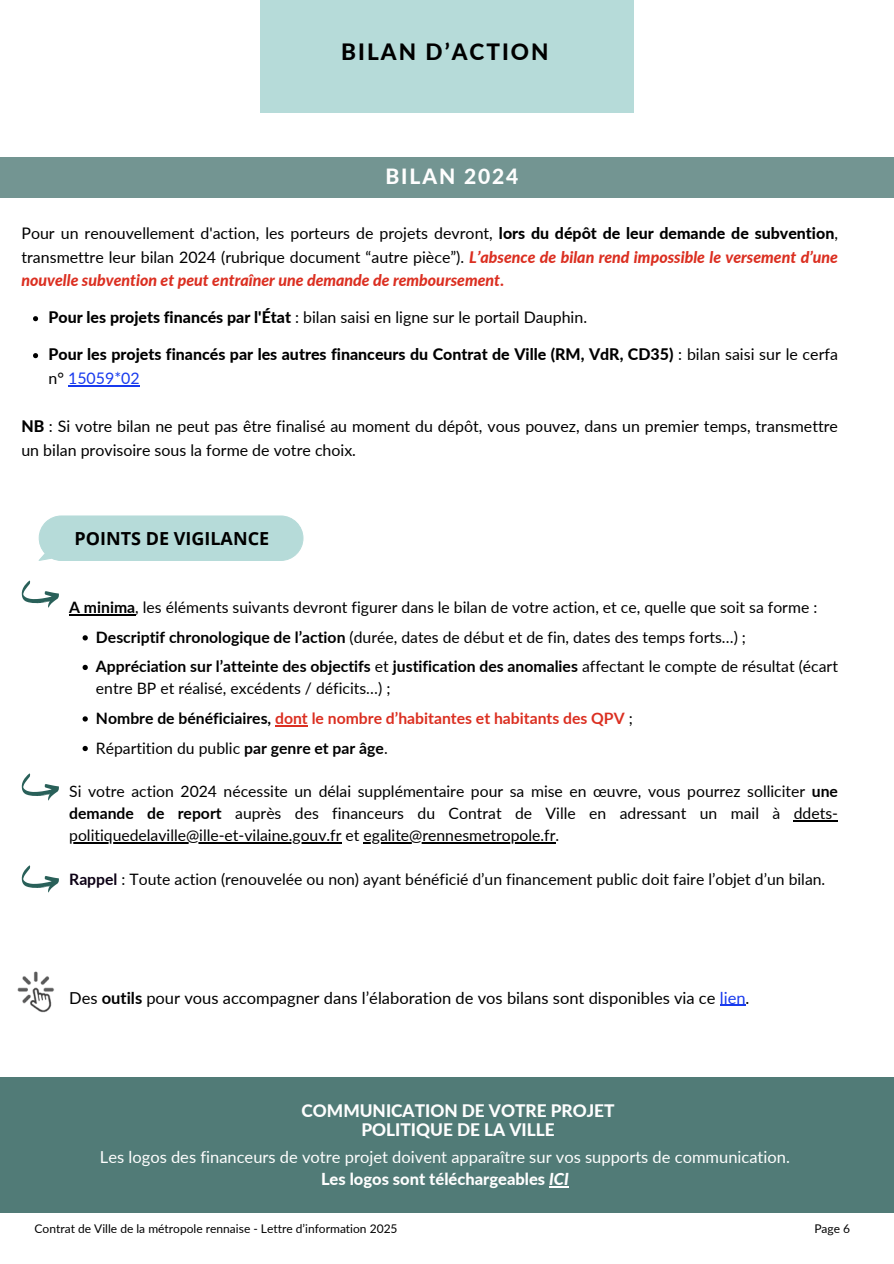
<style>
.page{position:relative;width:894px;height:1264px;background:#fff}
.page>*{position:absolute;margin:0;border:0;box-sizing:border-box;transform-origin:0 0}
.t1{font:800 22.5px "Lato";letter-spacing:.09em;color:#000}
.t2{font:800 21px "Lato";letter-spacing:.09em;color:#fefefe}
.t3{font:700 18px "Open Sans";color:#000}
.t4{font:800 17.25px/19.2px "Lato";color:#fefefe;text-align:center}
.t5{font:16.5px/22.5px "Lato";color:#fefefe;text-align:center}
.t6{font:16.5px "Lato";color:#000}
.t7{font:15.9px/23.9px "Lato";color:#000;text-align:justify}
.t8{font:800 15.9px/23.9px "Lato";color:#000}
.t9{font:15.75px/21.9px "Lato";color:#000}
.t10{font:700 15.75px "Lato";color:#db2f21}
.t11{font:12px "Lato";color:#000}
.s1{font-weight:800}
.s2{font-weight:800;font-style:italic;color:#db2f21}
.s3{font-weight:800;color:#db2f21}
.s4{font-weight:400}
.s5{font-weight:400;color:#183aee}
.s6{font-weight:700}
.s7{color:#000}
.s8{font-weight:400;color:#000}
.s9{font-weight:700;color:#0c0015}
.s10{color:#183aee}
.s11{font-weight:800;font-style:italic}
</style>
<div class="page">
<div style="left:260px;top:0;width:373px;height:113px;background:#b6dbd9"></div>
<div style="left:0;top:157px;width:893px;height:40px;background:#739592"></div>
<div style="left:38px;top:515px;width:265px;height:45px;background:#b6dbd9"></div>
<div style="left:0;top:1077px;width:893px;height:135px;background:#517b77"></div>
<img style="left:17px;top:971px;width:37px;height:42px">
<svg style="left:21px;top:580px;width:38px;height:27px"></svg>
<svg style="left:21px;top:773px;width:38px;height:27px"></svg>
<svg style="left:21px;top:865px;width:38px;height:27px"></svg>
<hr style="left:69px;top:614px;width:66px;height:1px;background:#000">
<svg style="left:83px;top:635px;width:5px;height:5px"></svg>
<svg style="left:83px;top:664px;width:5px;height:6px"></svg>
<svg style="left:83px;top:716px;width:5px;height:5px"></svg>
<hr style="left:275px;top:725px;width:33px;height:1px;background:#db2f21">
<svg style="left:83px;top:746px;width:5px;height:5px"></svg>
<hr style="left:793px;top:820px;width:44px;height:1px;background:#000">
<hr style="left:69px;top:842px;width:272px;height:1px;background:#000">
<hr style="left:363px;top:842px;width:192px;height:1px;background:#000">
<svg style="left:33px;top:316px;width:5px;height:5px"></svg>
<svg style="left:33px;top:353px;width:5px;height:5px"></svg>
<hr style="left:68px;top:386px;width:72px;height:1px;background:#183aee">
<svg style="left:549px;top:1186px;width:19px;height:1px"></svg>
<svg style="left:720px;top:1004px;width:25px;height:1px"></svg>
<p class="t1" style="left:341px;top:38px;width:209px">BILAN D’ACTION</p>
<h4 class="t2" style="left:385px;top:164px;width:134px">BILAN 2024</h4>
<h2 class="t7" style="left:21px;top:220px;width:817px">Pour un renouvellement d'action, les porteurs de projets devront, <span class="s1">lors du dépôt de leur demande de subvention</span>, transmettre leur bilan 2024 (rubrique document “autre pièce”). <span class="s2">L’absence de bilan rend impossible le versement d’une nouvelle subvention et peut entraîner une demande de remboursement</span><span class="s3">.</span></h2>
<p class="t7" style="left:48px;top:305px;width:540px"><span class="s1">Pour les projets financés par l'État</span> : bilan saisi en ligne sur le portail Dauphin.</p>
<p class="t8" style="left:48px;top:342px;width:790px">Pour les projets financés par les autres financeurs du Contrat de Ville (RM, VdR, CD35) <span class="s4">: bilan saisi sur le cerfa n°</span> <span class="s5">15059*02</span></p>
<p class="t7" style="left:21px;top:414px;width:817px"><span class="s1">NB</span> : Si votre bilan ne peut pas être finalisé au moment du dépôt, vous pouvez, dans un premier temps, transmettre un bilan provisoire sous la forme de votre choix.</p>
<p class="t3" style="left:74px;top:525px;width:196px">POINTS DE VIGILANCE</p>
<p class="t9" style="left:69px;top:596px;width:749px"><span class="s6">A minima</span>, les éléments suivants devront figurer dans le bilan de votre action, et ce, quelle que soit sa forme :</p>
<h1 class="t9" style="left:96px;top:626px;width:651px"><span class="s6">Descriptif chronologique de l’action</span> (durée, dates de début et de fin, dates des temps forts…) ;</h1>
<p class="t9" style="left:96px;top:655px;width:743px"><span class="s6">Appréciation sur l’atteinte des objectifs</span> et <span class="s6">justification des anomalies</span> affectant le compte de résultat (écart entre BP et réalisé, excédents / déficits…) ;</p>
<h1 class="t10" style="left:96px;top:708px;width:538px"><span class="s7">Nombre de bénéficiaires,</span> dont le nombre d’habitantes et habitants des QPV <span class="s8">;</span></h1>
<h4 class="t9" style="left:96px;top:736px;width:293px">Répartition du public <span class="s6">par genre et par âge</span>.</h4>
<p class="t9" style="left:69px;top:780px;width:770px">Si votre action 2024 nécessite un délai supplémentaire pour sa mise en œuvre, vous pourrez solliciter <span class="s6">une demande de report</span> auprès des financeurs du Contrat de Ville en adressant un mail à ddets-</p>
<p class="t9" style="left:69px;top:824px;width:491px">politiquedelaville@ille-et-vilaine.gouv.fr et egalite@rennesmetropole.fr.</p>
<h4 class="t9" style="left:69px;top:868px;width:757px"><span class="s9">Rappel</span> : Toute action (renouvelée ou non) ayant bénéficié d’un financement public doit faire l’objet d’un bilan.</h4>
<p class="t6" style="left:69px;top:987px;width:681px">Des <span class="s6">outils</span> pour vous accompagner dans l’élaboration de vos bilans sont disponibles via ce <span class="s10">lien</span>.</p>
<p class="t4" style="left:301px;top:1100px;width:314px">COMMUNICATION DE VOTRE PROJET<br>POLITIQUE DE LA VILLE</p>
<p class="t5" style="left:100px;top:1145px;width:691px">Les logos des financeurs de votre projet doivent apparaître sur vos supports de communication.<br><span class="s1">Les logos sont téléchargeables</span> <span class="s11">ICI</span></p>
<h4 class="t11" style="left:35px;top:1221px;width:364px">Contrat de Ville de la métropole rennaise - Lettre d’information 2025</h4>
<h4 class="t11" style="left:814px;top:1221px;width:37px">Page 6</h4>
</div>
